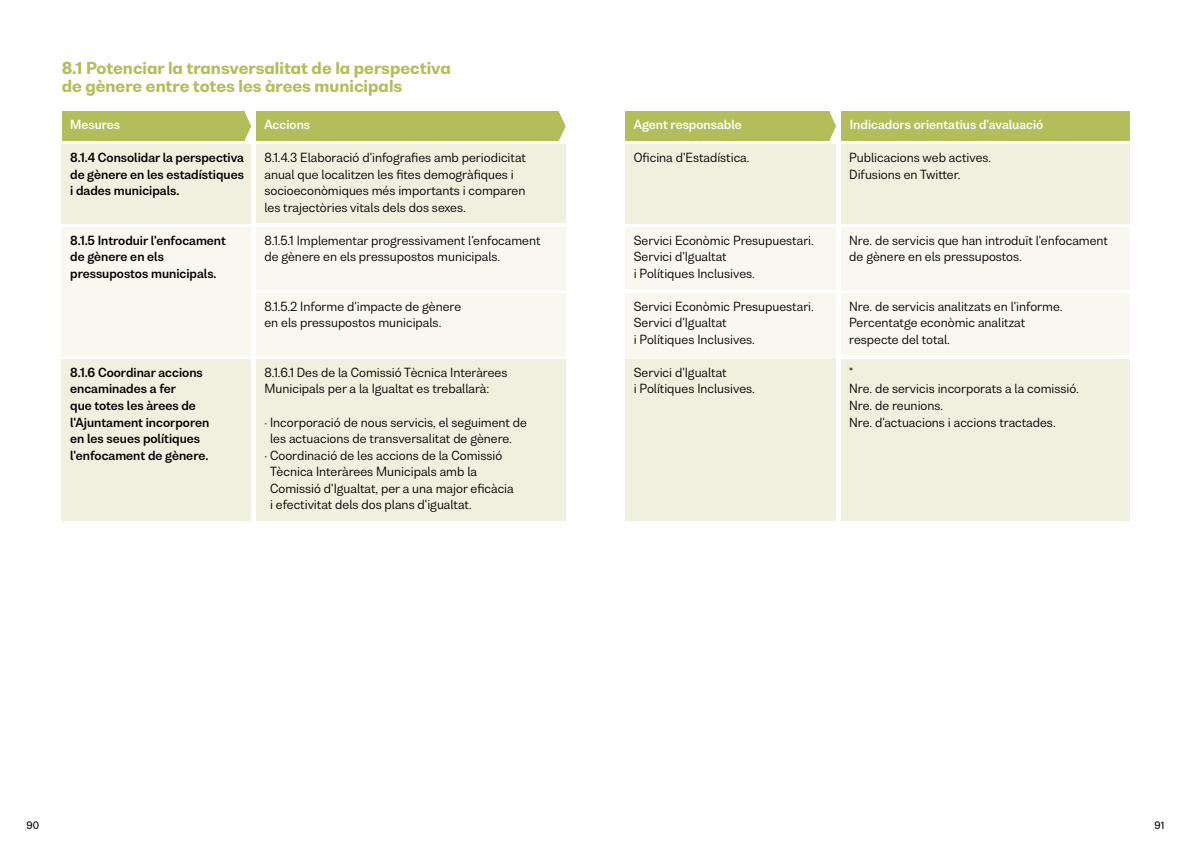
<style>
.page{position:relative;width:1191px;height:851px;background:#fff}
.page>*{position:absolute;margin:0;border:0;box-sizing:border-box;transform-origin:0 0}
.t1{font:800 15.75px/18px "Bw Nista Geometric";color:#b3bd5a}
.t2{font:12px/16.5px "Bw Nista Grotesk";color:#000;scale:.96 1}
.t3{font:700 12px/16.5px "Bw Nista Grotesk";color:#000;scale:.96 1}
.t4{font:700 12px "Bw Nista Grotesk";color:#fff;scale:.96 1}
.t5{font:500 9.75px "Bw Nista Grotesk";color:#000;scale:.96 1}
</style>
<div class="page">
<div style="left:625px;top:144px;width:211px;height:29px;background:#eff0de"></div>
<div style="left:625px;top:161px;width:211px;height:29px;background:#eff0de"></div>
<div style="left:625px;top:177px;width:211px;height:29px;background:#eff0de"></div>
<div style="left:625px;top:194px;width:211px;height:29px;background:#eff0de"></div>
<div style="left:625px;top:227px;width:211px;height:29px;background:#f8f8f0"></div>
<div style="left:625px;top:243px;width:211px;height:46px;background:#f8f8f0"></div>
<div style="left:625px;top:293px;width:211px;height:29px;background:#f8f8f0"></div>
<div style="left:625px;top:309px;width:211px;height:46px;background:#f8f8f0"></div>
<div style="left:625px;top:342px;width:211px;height:29px;background:#f8f8f0"></div>
<div style="left:625px;top:359px;width:211px;height:45px;background:#eff0de"></div>
<div style="left:625px;top:392px;width:211px;height:29px;background:#eff0de"></div>
<div style="left:625px;top:408px;width:211px;height:29px;background:#eff0de"></div>
<div style="left:625px;top:425px;width:211px;height:29px;background:#eff0de"></div>
<div style="left:625px;top:441px;width:211px;height:29px;background:#eff0de"></div>
<div style="left:625px;top:458px;width:211px;height:29px;background:#eff0de"></div>
<div style="left:625px;top:474px;width:211px;height:29px;background:#eff0de"></div>
<div style="left:625px;top:491px;width:211px;height:29px;background:#eff0de"></div>
<div style="left:840px;top:144px;width:289px;height:29px;background:#eff0de"></div>
<div style="left:840px;top:161px;width:289px;height:29px;background:#eff0de"></div>
<div style="left:840px;top:177px;width:289px;height:29px;background:#eff0de"></div>
<div style="left:840px;top:194px;width:289px;height:29px;background:#eff0de"></div>
<div style="left:840px;top:227px;width:289px;height:45px;background:#f8f8f0"></div>
<div style="left:840px;top:260px;width:289px;height:29px;background:#f8f8f0"></div>
<div style="left:840px;top:293px;width:289px;height:29px;background:#f8f8f0"></div>
<div style="left:840px;top:309px;width:289px;height:46px;background:#f8f8f0"></div>
<div style="left:840px;top:359px;width:289px;height:29px;background:#eff0de"></div>
<div style="left:840px;top:375px;width:289px;height:29px;background:#eff0de"></div>
<div style="left:840px;top:392px;width:289px;height:29px;background:#eff0de"></div>
<div style="left:840px;top:408px;width:289px;height:29px;background:#eff0de"></div>
<div style="left:840px;top:425px;width:289px;height:29px;background:#eff0de"></div>
<div style="left:840px;top:441px;width:289px;height:29px;background:#eff0de"></div>
<div style="left:840px;top:458px;width:289px;height:29px;background:#eff0de"></div>
<div style="left:840px;top:474px;width:289px;height:29px;background:#eff0de"></div>
<div style="left:840px;top:491px;width:289px;height:29px;background:#eff0de"></div>
<svg style="left:829px;top:112px;width:7px;height:29px"></svg>
<div style="left:625px;top:112px;width:204px;height:29px;background:#b3bd5a"></div>
<div style="left:840px;top:112px;width:289px;height:29px;background:#b3bd5a"></div>
<div style="left:62px;top:144px;width:189px;height:62px;background:#eff0de"></div>
<div style="left:62px;top:194px;width:189px;height:29px;background:#eff0de"></div>
<div style="left:62px;top:227px;width:189px;height:62px;background:#f8f8f0"></div>
<div style="left:62px;top:276px;width:189px;height:29px;background:#f8f8f0"></div>
<div style="left:62px;top:293px;width:189px;height:29px;background:#f8f8f0"></div>
<div style="left:62px;top:309px;width:189px;height:29px;background:#f8f8f0"></div>
<div style="left:62px;top:326px;width:189px;height:29px;background:#f8f8f0"></div>
<div style="left:62px;top:359px;width:189px;height:111px;background:#eff0de"></div>
<div style="left:62px;top:458px;width:189px;height:29px;background:#eff0de"></div>
<div style="left:62px;top:474px;width:189px;height:29px;background:#eff0de"></div>
<div style="left:62px;top:491px;width:189px;height:29px;background:#eff0de"></div>
<div style="left:256px;top:144px;width:310px;height:79px;background:#eff0de"></div>
<div style="left:256px;top:227px;width:310px;height:45px;background:#f8f8f0"></div>
<div style="left:256px;top:260px;width:310px;height:29px;background:#f8f8f0"></div>
<div style="left:256px;top:293px;width:310px;height:45px;background:#f8f8f0"></div>
<div style="left:256px;top:326px;width:310px;height:29px;background:#f8f8f0"></div>
<div style="left:256px;top:359px;width:310px;height:45px;background:#eff0de"></div>
<div style="left:256px;top:392px;width:310px;height:29px;background:#eff0de"></div>
<div style="left:256px;top:408px;width:310px;height:46px;background:#eff0de"></div>
<div style="left:256px;top:441px;width:310px;height:79px;background:#eff0de"></div>
<svg style="left:244px;top:112px;width:7px;height:29px"></svg>
<svg style="left:559px;top:112px;width:7px;height:28px"></svg>
<div style="left:62px;top:112px;width:182px;height:29px;background:#b3bd5a"></div>
<div style="left:256px;top:112px;width:303px;height:29px;background:#b3bd5a"></div>
<h1 class="t1" style="left:62px;top:59px;width:390px">8.1 Potenciar la transversalitat de la perspectiva de gènere entre totes les àrees municipals</h1>
<p class="t4" style="left:70px;top:117px;width:54px">Mesures</p>
<p class="t4" style="left:264px;top:117px;width:49px">Accions</p>
<p class="t3" style="left:70px;top:149px;width:183px;text-align:justify">8.1.4 Consolidar la perspectiva de gènere en les estadístiques i dades municipals.</p>
<p class="t3" style="left:70px;top:232px;width:164px">8.1.5 Introduir l'enfocament de gènere en els pressupostos municipals.</p>
<p class="t3" style="left:70px;top:364px;width:146px">8.1.6 Coordinar accions encaminades a fer<br>que totes les àrees de l'Ajuntament incorporen en les seues polítiques l'enfocament de gènere.</p>
<p class="t2" style="left:264px;top:149px;width:274px">8.1.4.3 Elaboració d'infografies amb periodicitat anual que localitzen les fites demogràfiques i socioeconòmiques més importants i comparen les trajectòries vitals dels dos sexes.</p>
<p class="t2" style="left:264px;top:232px;width:289px">8.1.5.1 Implementar progressivament l'enfocament de gènere en els pressupostos municipals.</p>
<p class="t2" style="left:264px;top:298px;width:206px">8.1.5.2 Informe d'impacte de gènere en els pressupostos municipals.</p>
<p class="t2" style="left:264px;top:364px;width:255px">8.1.6.1 Des de la Comissió Tècnica Interàrees<br>Municipals per a la Igualtat es treballarà:</p>
<p class="t2" style="left:264px;top:413px;width:275px">· Incorporació de nous servicis, el seguiment de</p>
<p class="t2" style="left:270px;top:430px;width:253px">les actuacions de transversalitat de gènere.</p>
<p class="t2" style="left:264px;top:446px;width:249px">· Coordinació de les accions de la Comissió</p>
<p class="t2" style="left:270px;top:463px;width:217px">Tècnica Interàrees Municipals amb la</p>
<p class="t2" style="left:270px;top:479px;width:255px">Comissió d'Igualtat, per a una major eficàcia</p>
<p class="t2" style="left:270px;top:496px;width:212px">i efectivitat dels dos plans d'igualtat.</p>
<p class="t4" style="left:634px;top:117px;width:114px">Agent responsable</p>
<p class="t4" style="left:850px;top:117px;width:203px">Indicadors orientatius d'avaluació</p>
<p class="t2" style="left:634px;top:149px;width:122px">Oficina d'Estadística.</p>
<p class="t2" style="left:634px;top:232px;width:189px">Servici Econòmic Presupuestari.<br>Servici d'Igualtat<br>i Polítiques Inclusives.</p>
<p class="t2" style="left:634px;top:298px;width:189px">Servici Econòmic Presupuestari.<br>Servici d'Igualtat<br>i Polítiques Inclusives.</p>
<p class="t2" style="left:634px;top:364px;width:128px">Servici d'Igualtat<br>i Polítiques Inclusives.</p>
<p class="t2" style="left:849px;top:149px;width:149px">Publicacions web actives.<br>Difusions en Twitter.</p>
<p class="t2" style="left:849px;top:232px;width:271px">Nre. de servicis que han introduït l'enfocament de gènere en els pressupostos.</p>
<p class="t2" style="left:849px;top:298px;width:224px">Nre. de servicis analitzats en l'informe.<br>Percentatge econòmic analitzat respecte del total.</p>
<p class="t2" style="left:849px;top:364px;width:241px">"<br>Nre. de servicis incorporats a la comissió.<br>Nre. de reunions.<br>Nre. d'actuacions i accions tractades.</p>
<p class="t5" style="left:27px;top:818px;width:15px">90</p>
<p class="t5" style="left:1154px;top:818px;width:12px">91</p>
</div>
